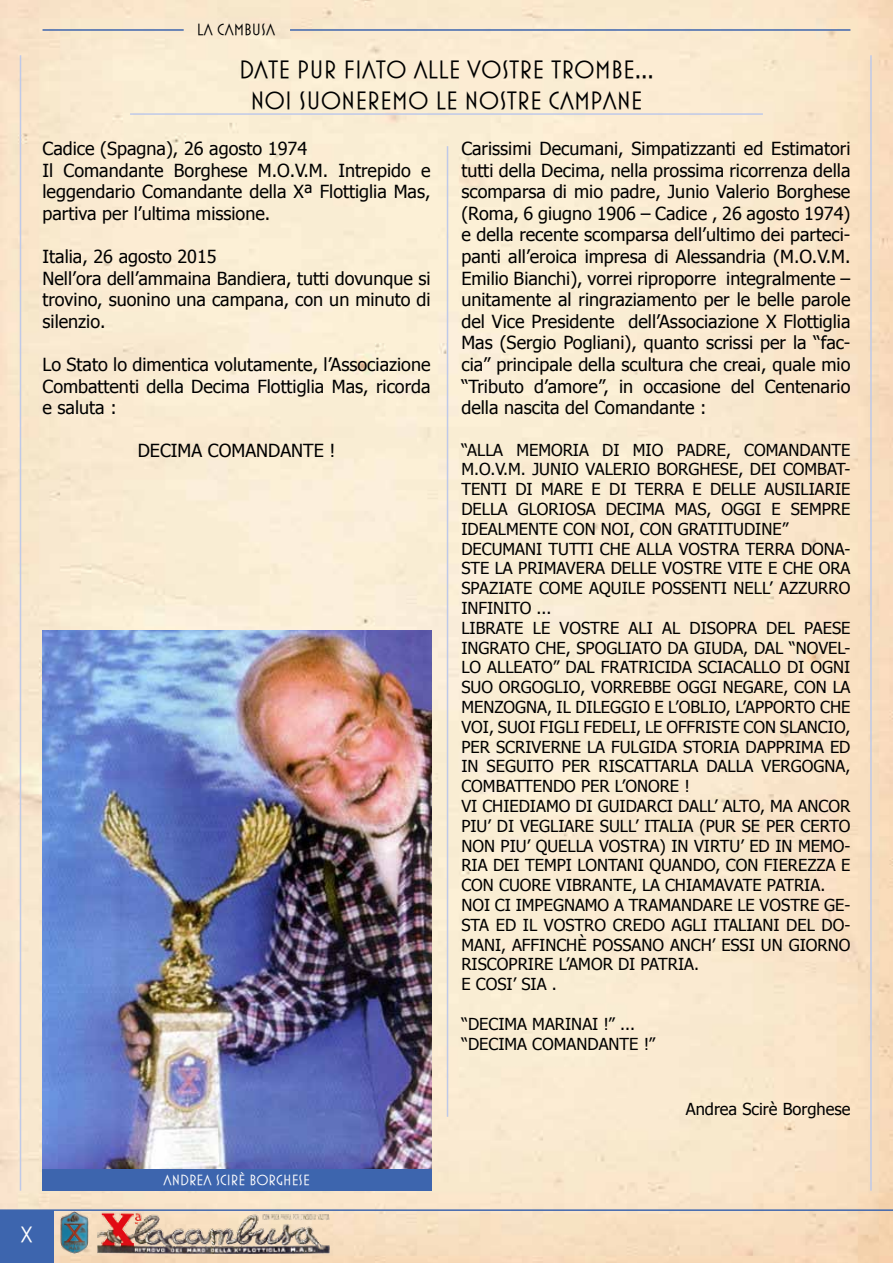
<style>
.page{position:relative;width:893px;height:1263px;background:#fff}
.page>*{position:absolute;margin:0;border:0;box-sizing:border-box;transform-origin:0 0}
.t1{font:25.5px/30.6px "Mostra Three";color:#000;text-align:center}
.t2{font:22.5px "Mostra Three";color:#fff}
.t3{font:18px/21.6px "Tahoma";color:#000}
.t4{font:16.5px/19.8px "Tahoma";color:#000}
.t5{font:16.5px "Mostra Three";color:#000}
.t6{font:15px "Mostra Three";color:#fff}
</style>
<div class="page">
<img style="left:0;top:0;width:893px;height:1263px">
<hr style="left:0;top:1209px;width:893px;height:2px;background:#3d65ae">
<img style="left:96px;top:1211px;width:236px;height:42px">
<img style="left:61px;top:1211px;width:28px;height:42px">
<div style="left:0;top:1211px;width:53px;height:52px;background:#3d65ae"></div>
<hr style="left:290px;top:29px;width:560px;height:2px;background:#3d65ae">
<hr style="left:43px;top:29px;width:141px;height:2px;background:#3d65ae">
<hr style="left:447px;top:146px;width:1px;height:971px;background:#bfc9e8">
<hr style="left:870px;top:55px;width:2px;height:1136px;background:#bfc9e8">
<hr style="left:20px;top:55px;width:1px;height:1136px;background:#bfc9e8">
<div style="left:43px;top:1168px;width:389px;height:23px;background:#3d65ae"></div>
<hr style="left:130px;top:113px;width:633px;height:2px;background:#bfc9e8">
<img style="left:43px;top:630px;width:389px;height:538px">
<p class="t5" style="left:197px;top:20px;width:80px">LA CAMBUSA</p>
<h1 class="t1" style="left:239px;top:54px;width:416px">DATE PUR FIATO ALLE VOSTRE TROMBE...<br>NOI SUONEREMO LE NOSTRE CAMPANE</h1>
<p class="t3" style="left:43px;top:137px;width:390px">Cadice (Spagna), 26 agosto 1974<br>Il Comandante Borghese M.O.V.M. Intrepido e leggendario Comandante della Xª Flottiglia Mas, partiva per l’ultima missione.</p>
<p class="t3" style="left:43px;top:245px;width:390px">Italia, 26 agosto 2015<br>Nell’ora dell’ammaina Bandiera, tutti dovunque si trovino, suonino una campana, con un minuto di silenzio.</p>
<p class="t3" style="left:43px;top:353px;width:389px;text-align:justify">Lo Stato lo dimentica volutamente, l’Associazione Combattenti della Decima Flottiglia Mas, ricorda e saluta :</p>
<p class="t3" style="left:138px;top:439px;width:199px">DECIMA COMANDANTE !</p>
<p class="t3" style="left:461px;top:137px;width:391px;text-align:justify">Carissimi Decumani, Simpatizzanti ed Estimatori tutti della Decima, nella prossima ricorrenza della scomparsa di mio padre, Junio Valerio Borghese (Roma, 6 giugno 1906 – Cadice , 26 agosto 1974) e della recente scomparsa dell’ultimo dei parteci&shy;panti all’eroica impresa di Alessandria (M.O.V.M.<br>Emilio Bianchi), vorrei riproporre integralmente – unitamente al ringraziamento per le belle parole del Vice Presidente dell’Associazione X Flottiglia Mas (Sergio Pogliani), quanto scrissi per la “fac&shy;cia” principale della scultura che creai, quale mio “Tributo d’amore”, in occasione del Centenario della nascita del Comandante :</p>
<p class="t4" style="left:461px;top:439px;width:391px">“ALLA MEMORIA DI MIO PADRE, COMANDANTE M.O.V.M. JUNIO VALERIO BORGHESE, DEI COMBAT-TENTI DI MARE E DI TERRA E DELLE AUSILIARIE DELLA GLORIOSA DECIMA MAS, OGGI E SEMPRE IDEALMENTE CON NOI, CON GRATITUDINE” DECUMANI TUTTI CHE ALLA VOSTRA TERRA DONA-STE LA PRIMAVERA DELLE VOSTRE VITE E CHE ORA SPAZIATE COME AQUILE POSSENTI NELL’ AZZURRO INFINITO ...<br>LIBRATE LE VOSTRE ALI AL DISOPRA DEL PAESE INGRATO CHE, SPOGLIATO DA GIUDA, DAL “NOVEL-LO ALLEATO” DAL FRATRICIDA SCIACALLO DI OGNI SUO ORGOGLIO, VORREBBE OGGI NEGARE, CON LA MENZOGNA, IL DILEGGIO E L’OBLIO, L’APPORTO CHE VOI, SUOI FIGLI FEDELI, LE OFFRISTE CON SLANCIO, PER SCRIVERNE LA FULGIDA STORIA DAPPRIMA ED IN SEGUITO PER RISCATTARLA DALLA VERGOGNA, COMBATTENDO PER L’ONORE !<br>VI CHIEDIAMO DI GUIDARCI DALL’ ALTO, MA ANCOR PIU’ DI VEGLIARE SULL’ ITALIA (PUR SE PER CERTO NON PIU’ QUELLA VOSTRA) IN VIRTU’ ED IN MEMO-RIA DEI TEMPI LONTANI QUANDO, CON FIEREZZA E CON CUORE VIBRANTE, LA CHIAMAVATE PATRIA.<br>NOI CI IMPEGNAMO A TRAMANDARE LE VOSTRE GE-STA ED IL VOSTRO CREDO AGLI ITALIANI DEL DO-MANI, AFFINCHÈ POSSANO ANCH’ ESSI UN GIORNO RISCOPRIRE L’AMOR DI PATRIA.<br>E COSI’ SIA .</p>
<p class="t4" style="left:461px;top:1013px;width:195px">“DECIMA MARINAI !” ... “DECIMA COMANDANTE !”</p>
<p class="t4" style="left:686px;top:1098px;width:166px">Andrea Scirè Borghese</p>
<h2 class="t2" style="left:21px;top:1222px;width:13px">X</h2>
<p class="t6" style="left:164px;top:1171px;width:148px">ANDREA SCIRÈ BORGHESE</p>
</div>
